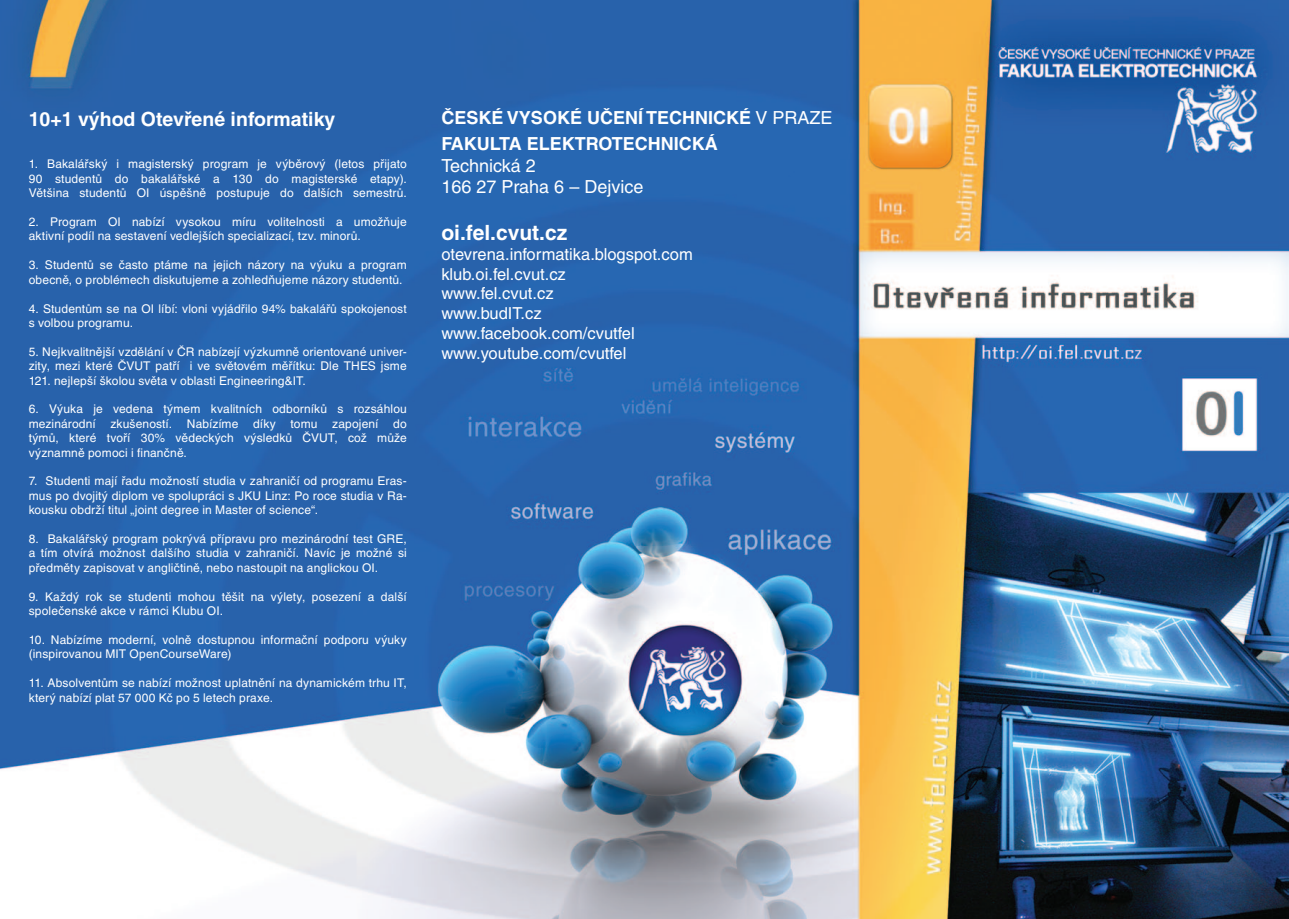
<style>
.page{position:relative;width:1289px;height:919px;background:#fff}
.page>*{position:absolute;margin:0;border:0;box-sizing:border-box;transform-origin:0 0}
.t1{font:700 21px "Helvetica CE";color:#fff}
.t2{font:700 19.5px "Helvetica CE";color:#fff}
.t3{font:700 18px/26.1px "Helvetica CE";color:#fff}
.t4{font:18px/21.6px "Helvetica CE";color:#fff}
.t5{font:16.5px/19.8px "Helvetica CE";color:#fff}
.t6{font:12px/14.4px "Helvetica CE";letter-spacing:.015em;color:#fff}
.s1{font-weight:400}
</style>
<div class="page">
<img style="left:0;top:0;width:1288px;height:918px">
<h2 class="t2" style="left:29px;top:107px;width:308px">10+1 VÝHOD OTEVŘENÉ INFORMATIKY</h2>
<p class="t6" style="left:29px;top:157px;width:379px;text-align:justify">1. Bakalářský i magisterský program je výběrový (letos přijato 90 studentů do bakalářské a 130 do magisterské etapy).<br>Většina studentů OI úspěšně postupuje do dalších semestrů.</p>
<p class="t6" style="left:29px;top:215px;width:379px">2. Program OI nabízí vysokou míru volitelnosti a umožňuje aktivní podíl na sestavení vedlejších specializací, tzv. minorů.</p>
<p class="t6" style="left:29px;top:258px;width:379px">3. Studentů se často ptáme na jejich názory na výuku a program obecně, o problémech diskutujeme a zohledňujeme názory studentů.</p>
<p class="t6" style="left:29px;top:301px;width:379px">4. Studentům se na OI líbí: vloni vyjádřilo 94% bakalářů spokojenost s volbou programu.</p>
<p class="t6" style="left:29px;top:344px;width:379px;text-align:justify">5. Nejkvalitnější vzdělání v ČR nabízejí výzkumně orientované univer&shy;zity, mezi které ČVUT patří i ve světovém měřítku: Dle THES jsme 121. nejlepší školou světa v oblasti Engineering&amp;IT.</p>
<p class="t6" style="left:29px;top:402px;width:379px;text-align:justify">6. Výuka je vedena týmem kvalitních odborníků s rozsáhlou mezinárodní zkušeností. Nabízíme díky tomu zapojení do týmů, které tvoří 30% vědeckých výsledků ČVUT, což může významně pomoci i finančně.</p>
<p class="t6" style="left:29px;top:474px;width:379px;text-align:justify">7. Studenti mají řadu možností studia v zahraničí od programu Eras&shy;mus po dvojitý diplom ve spolupráci s JKU Linz: Po roce studia v Ra&shy;kousku obdrží titul „joint degree in Master of science“.</p>
<p class="t6" style="left:29px;top:531px;width:379px;text-align:justify">8. Bakalářský program pokrývá přípravu pro mezinárodní test GRE, a tím otvírá možnost dalšího studia v zahraničí. Navíc je možné si předměty zapisovat v angličtině, nebo nastoupit na anglickou OI.</p>
<p class="t6" style="left:29px;top:589px;width:379px">9. Každý rok se studenti mohou těšit na výlety, posezení a další společenské akce v rámci Klubu OI.</p>
<p class="t6" style="left:29px;top:632px;width:379px">10. Nabízíme moderní, volně dostupnou informační podporu výuky (inspirovanou MIT OpenCourseWare)</p>
<p class="t6" style="left:29px;top:675px;width:379px">11. Absolventům se nabízí možnost uplatnění na dynamickém trhu IT, který nabízí plat 57 000 Kč po 5 letech praxe.</p>
<h3 class="t3" style="left:441px;top:104px;width:390px">ČESKÉ VYSOKÉ UČENÍ TECHNICKÉ <span class="s1">v Praze<br></span>FAKULTA ELEKTROTECHNICKÁ</h3>
<h3 class="t4" style="left:441px;top:154px;width:203px">Technická 2<br>166 27 Praha 6 – Dejvice</h3>
<h1 class="t1" style="left:441px;top:220px;width:127px">OI.FEL.CVUT.CZ</h1>
<h3 class="t5" style="left:441px;top:244px;width:253px">otevrena.informatika.blogspot.com klub.oi.fel.cvut.cz<br>www.fel.cvut.cz<br>www.budIT.cz www.facebook.com/cvutfel www.youtube.com/cvutfel</h3>
</div>
